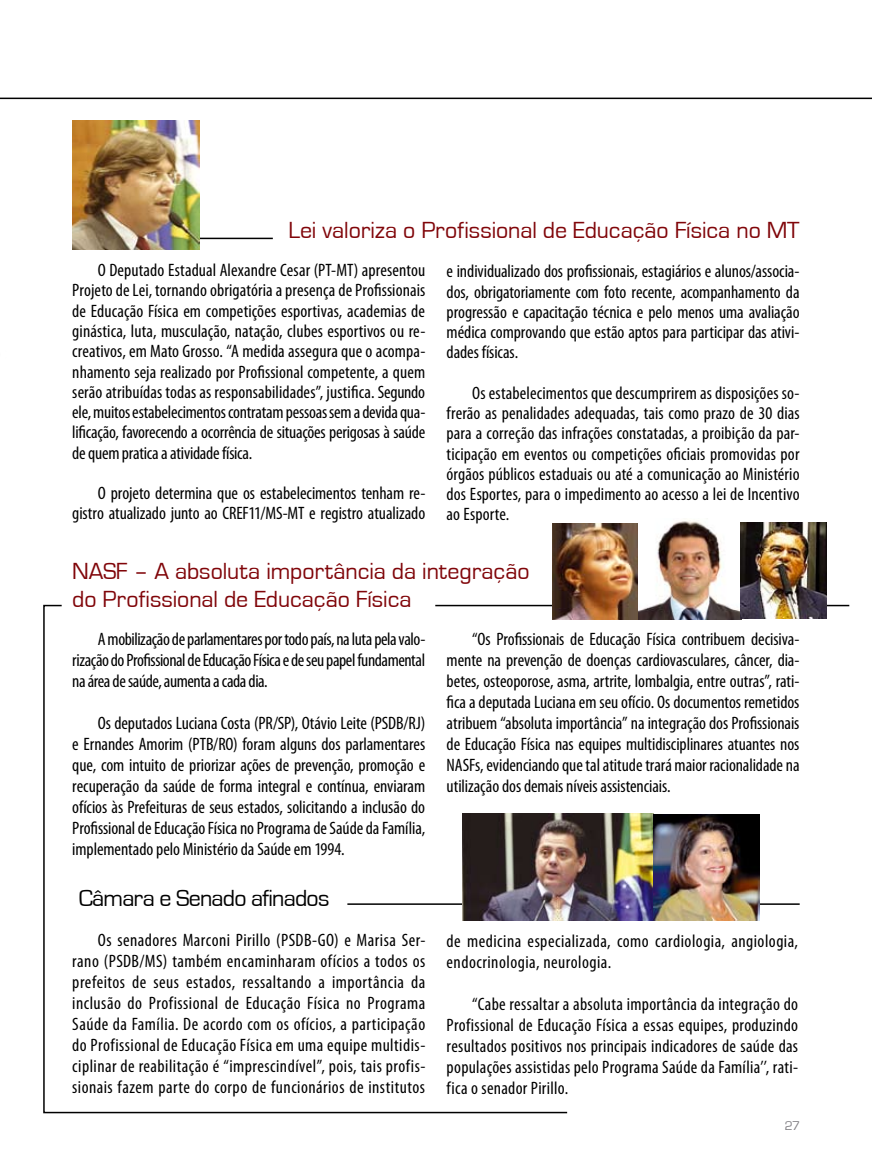
<style>
.page{position:relative;width:872px;height:1170px;background:#fff}
.page>*{position:absolute;margin:0;border:0;box-sizing:border-box;transform-origin:0 0}
.t1{font:24px/28.8px "Eurostile";letter-spacing:-.005em;color:#800509}
.t2{font:24px "Eurostile";letter-spacing:-.035em;color:#000}
.t3{font:condensed 18px/21px "Myriad Pro";color:#000;text-align:justify}
.t4{font:condensed 18px/21px "Myriad Pro";letter-spacing:.025em;color:#000}
.t5{font:13.05px "Eurostile";color:#817f84}
</style>
<div class="page">
<hr style="left:72px;top:238px;width:201px;height:1px;background:#000">
<hr style="left:435px;top:604px;width:414px;height:2px;background:#000">
<img style="left:552px;top:523px;width:86px;height:96px">
<img style="left:72px;top:120px;width:127px;height:129px">
<hr style="left:347px;top:903px;width:452px;height:1px;background:#000">
<img style="left:568px;top:813px;width:191px;height:106px">
<img style="left:638px;top:520px;width:103px;height:99px">
<img style="left:740px;top:523px;width:86px;height:96px">
<svg style="left:43px;top:604px;width:525px;height:509px"></svg>
<hr style="left:0;top:98px;width:872px;height:1px;background:#000">
<h1 class="t1" style="left:288px;top:216px;width:513px">Lei valoriza o Profissional de Educação Física no MT</h1>
<p class="t3" style="left:72px;top:260px;width:354px;line-height:20.2px;text-indent:26px">O Deputado Estadual Alexandre Cesar (PT-MT) apresentou Projeto de Lei, tornando obrigatória a presença de Profissionais de Educação Física em competições esportivas, academias de ginástica, luta, musculação, natação, clubes esportivos ou re&shy;creativos, em Mato Grosso. “A medida assegura que o acompa&shy;nhamento seja realizado por Profissional competente, a quem serão atribuídas todas as responsabilidades”, justifica. Segundo ele, muitos estabelecimentos contratam pessoas sem a devida qua&shy;lificação, favorecendo a ocorrência de situações perigosas à saúde de quem pratica a atividade física.</p>
<p class="t3" style="left:72px;top:483px;width:354px;line-height:20.2px;text-align:right">O projeto determina que os estabelecimentos tenham re&shy;gistro atualizado junto ao CREF11/MS-MT e registro atualizado</p>
<p class="t3" style="left:446px;top:261px;width:354px;line-height:20.2px">e individualizado dos profissionais, estagiários e alunos/associa&shy;dos, obrigatoriamente com foto recente, acompanhamento da progressão e capacitação técnica e pelo menos uma avaliação médica comprovando que estão aptos para participar das ativi&shy;dades físicas.</p>
<p class="t3" style="left:446px;top:382px;width:354px;line-height:20.2px;text-indent:26px">Os estabelecimentos que descumprirem as disposições so&shy;frerão as penalidades adequadas, tais como prazo de 30 dias para a correção das infrações constatadas, a proibição da par&shy;ticipação em eventos ou competições oficiais promovidas por órgãos públicos estaduais ou até a comunicação ao Ministério dos Esportes, para o impedimento ao acesso a lei de Incentivo ao Esporte.</p>
<h1 class="t1" style="left:72px;top:557px;width:459px">NASF – A absoluta importância da integração do Profissional de Educação Física</h1>
<p class="t3" style="left:72px;top:628px;width:354px;text-indent:26px">A mobilização de parlamentares por todo país, na luta pela valo&shy;rização do Profissional de Educação Física e de seu papel fundamental na área de saúde, aumenta a cada dia.</p>
<p class="t3" style="left:72px;top:712px;width:354px;text-indent:26px">Os deputados Luciana Costa (PR/SP), Otávio Leite (PSDB/RJ) e Ernandes Amorim (PTB/RO) foram alguns dos parlamentares que, com intuito de priorizar ações de prevenção, promoção e recuperação da saúde de forma integral e contínua, enviaram ofícios às Prefeituras de seus estados, solicitando a inclusão do Profissional de Educação Física no Programa de Saúde da Família, implementado pelo Ministério da Saúde em 1994.</p>
<h1 class="t2" style="left:79px;top:885px;width:252px">Câmara e Senado afinados</h1>
<p class="t3" style="left:72px;top:929px;width:354px;text-indent:26px">Os senadores Marconi Pirillo (PSDB-GO) e Marisa Ser&shy;rano (PSDB/MS) também encaminharam ofícios a todos os prefeitos de seus estados, ressaltando a importância da inclusão do Profissional de Educação Física no Programa Saúde da Família. De acordo com os ofícios, a participação do Profissional de Educação Física em uma equipe multidis&shy;ciplinar de reabilitação é “imprescindível”, pois, tais profis&shy;sionais fazem parte do corpo de funcionários de institutos</p>
<p class="t3" style="left:446px;top:628px;width:354px;text-indent:26px">“Os Profissionais de Educação Física contribuem decisiva&shy;mente na prevenção de doenças cardiovasculares, câncer, dia&shy;betes, osteoporose, asma, artrite, lombalgia, entre outras”, rati&shy;fica a deputada Luciana em seu ofício. Os documentos remetidos atribuem “absoluta importância” na integração dos Profissionais de Educação Física nas equipes multidisciplinares atuantes nos NASFs, evidenciando que tal atitude trará maior racionalidade na utilização dos demais níveis assistenciais.</p>
<p class="t4" style="left:446px;top:929px;width:353px">de medicina especializada, como cardiologia, angiologia, endocrinologia, neurologia.</p>
<p class="t3" style="left:446px;top:992px;width:353px;text-indent:26px">“Cabe ressaltar a absoluta importância da integração do Profissional de Educação Física a essas equipes, produzindo resultados positivos nos principais indicadores de saúde das populações assistidas pelo Programa Saúde da Família’’, rati&shy;fica o senador Pirillo.</p>
<p class="t5" style="left:785px;top:1118px;width:17px">27</p>
</div>
